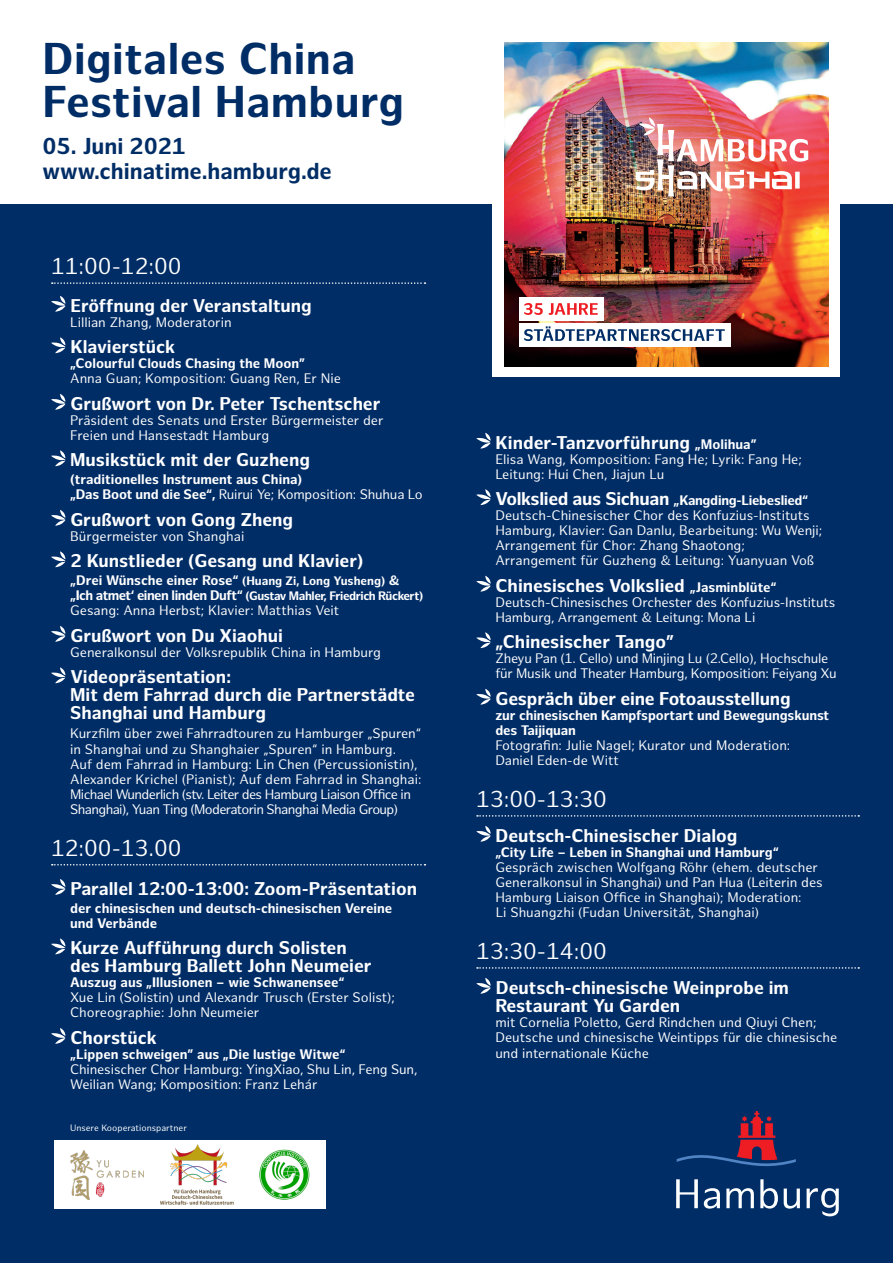
<style>
.page{position:relative;width:893px;height:1263px;background:#fff}
.page>*{position:absolute;margin:0;border:0;box-sizing:border-box;transform-origin:0 0}
.t1{font:700 43.5px/43.5px "Hamburg Sans";letter-spacing:.01em;color:#002d66}
.datum2{font:22.5px "Hamburg Sans";color:#fff}
.t2{font:700 22.5px "Hamburg Sans";color:#002d66}
.Titel_2{font:700 18px/18px "Hamburg Sans";color:#fff}
.Gast_2{font:700 18px "Hamburg Sans";letter-spacing:-.01em;color:#fff}
.Gast_2-2{font:13.5px/15px "Hamburg Sans";color:#fff}
.Titel_2-2{font:700 13.5px/15px "Hamburg Sans";color:#fff}
.Gast_2-3{font:13.5px/15px "Hamburg Sans";letter-spacing:-.045em;color:#fff}
.Gast_2-4{font:13.5px/15px "Hamburg Sans";letter-spacing:-.02em;color:#fff}
.Gast_2-5{font:700 13.5px "Hamburg Sans";letter-spacing:-.01em;color:#fff}
.Titel_2-3{font:13.5px "Hamburg Sans";letter-spacing:-.015em;color:#fff}
.Titel_2-4{font:700 13.5px "Hamburg Sans";letter-spacing:-.02em;color:#fff}
.Titel_2-5{font:700 12px "Hamburg Sans";letter-spacing:-.035em;color:#fff}
.Gast_2-6{font:9px "Hamburg Sans";color:#fff}
.s1{font-weight:700}
.s2{font-size:12px}
.s3{font-size:13.5px}
.s4{font-size:18px}
</style>
<div class="page">
<div style="left:0;top:205px;width:893px;height:1058px;background:#002d66"></div>
<div style="left:493px;top:30px;width:347px;height:347px;background:#fff"></div>
<img style="left:504px;top:43px;width:324px;height:324px">
<img style="left:636px;top:117px;width:172px;height:79px">
<div style="left:519px;top:324px;width:211px;height:23px;background:#fff"></div>
<svg style="left:524px;top:326px;width:201px;height:15px"></svg>
<div style="left:519px;top:297px;width:84px;height:23px;background:#fff"></div>
<svg style="left:524px;top:303px;width:74px;height:12px"></svg>
<svg style="left:677px;top:1111px;width:119px;height:56px"></svg>
<svg style="left:676px;top:1179px;width:22px;height:29px"></svg>
<svg style="left:704px;top:1188px;width:16px;height:20px"></svg>
<svg style="left:726px;top:1188px;width:28px;height:20px"></svg>
<svg style="left:760px;top:1179px;width:18px;height:29px"></svg>
<svg style="left:784px;top:1188px;width:16px;height:20px"></svg>
<svg style="left:807px;top:1188px;width:32px;height:28px"></svg>
<svg style="left:52px;top:282px;width:373px;height:2px"></svg>
<svg style="left:52px;top:864px;width:373px;height:1px"></svg>
<svg style="left:51px;top:296px;width:14px;height:16px"></svg>
<svg style="left:51px;top:337px;width:14px;height:16px"></svg>
<svg style="left:51px;top:394px;width:14px;height:16px"></svg>
<svg style="left:51px;top:450px;width:14px;height:16px"></svg>
<svg style="left:51px;top:510px;width:14px;height:16px"></svg>
<svg style="left:51px;top:551px;width:14px;height:16px"></svg>
<svg style="left:51px;top:626px;width:14px;height:16px"></svg>
<svg style="left:51px;top:667px;width:14px;height:16px"></svg>
<svg style="left:51px;top:879px;width:14px;height:16px"></svg>
<svg style="left:51px;top:938px;width:14px;height:16px"></svg>
<svg style="left:51px;top:1028px;width:14px;height:16px"></svg>
<svg style="left:477px;top:815px;width:382px;height:2px"></svg>
<svg style="left:477px;top:967px;width:382px;height:2px"></svg>
<svg style="left:476px;top:433px;width:15px;height:16px"></svg>
<svg style="left:476px;top:489px;width:15px;height:16px"></svg>
<svg style="left:476px;top:576px;width:15px;height:16px"></svg>
<svg style="left:476px;top:632px;width:15px;height:16px"></svg>
<svg style="left:476px;top:689px;width:15px;height:16px"></svg>
<svg style="left:476px;top:826px;width:15px;height:16px"></svg>
<svg style="left:476px;top:978px;width:15px;height:16px"></svg>
<div style="left:54px;top:1140px;width:271px;height:68px;background:#fff"></div>
<img style="left:71px;top:1150px;width:72px;height:49px">
<img style="left:160px;top:1144px;width:73px;height:61px">
<img style="left:259px;top:1149px;width:51px;height:51px">
<p class="t1" style="left:43px;top:38px;width:363px">Digitales China<br>Festival Hamburg</p>
<p class="t2" style="left:43px;top:133px;width:145px">05. Juni 2021</p>
<p class="t2" style="left:43px;top:158px;width:291px">www.chinatime.hamburg.de</p>
<p class="datum2" style="left:51px;top:253px;width:132px">11:00-12:00</p>
<p class="Titel_2" style="left:70px;top:297px;width:243px">Eröffnung der Veranstaltung</p>
<p class="Gast_2-2" style="left:70px;top:315px;width:163px">Lillian Zhang, Moderatorin</p>
<p class="Titel_2" style="left:70px;top:338px;width:106px">Klavierstück</p>
<p class="Titel_2-2" style="left:70px;top:356px;width:237px">„Colourful Clouds Chasing the Moon”</p>
<p class="Gast_2-2" style="left:70px;top:371px;width:272px">Anna Guan; Komposition: Guang Ren, Er Nie</p>
<p class="Titel_2" style="left:71px;top:395px;width:311px">Grußwort von Dr. Peter Tschentscher</p>
<p class="Gast_2-2" style="left:70px;top:413px;width:315px">Präsident des Senats und Erster Bürgermeister der<br>Freien und Hansestadt Hamburg</p>
<p class="Titel_2" style="left:70px;top:451px;width:241px">Musikstück mit der Guzheng</p>
<p class="Titel_2-2" style="left:70px;top:472px;width:234px">(traditionelles Instrument aus China)</p>
<p class="Titel_2-3" style="left:70px;top:487px;width:354px"><span class="s1">„Das Boot und die See“,</span> Ruirui Ye; Komposition: Shuhua Lo</p>
<p class="Titel_2" style="left:70px;top:511px;width:224px">Grußwort von Gong Zheng</p>
<p class="Gast_2-2" style="left:70px;top:529px;width:176px">Bürgermeister von Shanghai</p>
<p class="Titel_2" style="left:71px;top:552px;width:294px">2 Kunstlieder (Gesang und Klavier)</p>
<p class="Titel_2-2" style="left:70px;top:573px;width:331px">„Drei Wünsche einer Rose“ <span class="s2">(Huang Zi, Long Yusheng)</span> &amp;</p>
<p class="Titel_2-5" style="left:70px;top:589px;width:354px"><span class="s3">„Ich atmet‘ einen linden Duft“</span> (Gustav Mahler, Friedrich Rückert)</p>
<p class="Gast_2-2" style="left:70px;top:603px;width:271px">Gesang: Anna Herbst; Klavier: Matthias Veit</p>
<p class="Titel_2" style="left:71px;top:627px;width:214px">Grußwort von Du Xiaohui</p>
<p class="Gast_2-2" style="left:70px;top:645px;width:312px">Generalkonsul der Volksrepublik China in Hamburg</p>
<p class="Titel_2" style="left:71px;top:668px;width:162px">Videopräsentation:</p>
<p class="Titel_2" style="left:70px;top:686px;width:346px">Mit dem Fahrrad durch die Partnerstädte<br>Shanghai und Hamburg</p>
<p class="Gast_2-2" style="left:70px;top:727px;width:353px">Kurzfilm über zwei Fahrradtouren zu Hamburger „Spuren“ in Shanghai und zu Shanghaier „Spuren“ in Hamburg.</p>
<p class="Gast_2-3" style="left:70px;top:757px;width:353px">Auf dem Fahrrad in Hamburg: Lin Chen (Percussionistin), Alexander Krichel (Pianist); Auf dem Fahrrad in Shanghai:<br>Michael Wunderlich (stv. Leiter des Hamburg Liaison Office in Shanghai), Yuan Ting (Moderatorin Shanghai Media Group)</p>
<p class="datum2" style="left:51px;top:835px;width:132px">12:00-13.00</p>
<p class="Titel_2" style="left:70px;top:880px;width:348px">Parallel 12:00-13:00: Zoom-Präsentation</p>
<p class="Titel_2-2" style="left:70px;top:901px;width:324px">der chinesischen und deutsch-chinesischen Vereine und Verbände</p>
<p class="Titel_2" style="left:70px;top:939px;width:303px">Kurze Aufführung durch Solisten des Hamburg Ballett John Neumeier</p>
<p class="Titel_2-2" style="left:70px;top:975px;width:276px">Auszug aus „Illusionen – wie Schwanensee“</p>
<p class="Gast_2-2" style="left:70px;top:990px;width:326px">Xue Lin (Solistin) und Alexandr Trusch (Erster Solist);</p>
<p class="Gast_2-2" style="left:70px;top:1005px;width:191px">Choreographie: John Neumeier</p>
<p class="Titel_2" style="left:70px;top:1029px;width:88px">Chorstück</p>
<p class="Titel_2-2" style="left:70px;top:1047px;width:277px">„Lippen schweigen” aus „Die lustige Witwe“</p>
<p class="Gast_2-2" style="left:70px;top:1062px;width:349px">Chinesischer Chor Hamburg: YingXiao, Shu Lin, Feng Sun,<br>Weilian Wang; Komposition: Franz Lehár</p>
<p class="Gast_2-6" style="left:70px;top:1123px;width:118px">Unsere Kooperationspartner</p>
<p class="Titel_2" style="left:496px;top:434px;width:263px">Kinder-Tanzvorführung <span class="s3">„Molihua”</span></p>
<p class="Gast_2-2" style="left:495px;top:452px;width:308px">Elisa Wang, Komposition: Fang He; Lyrik: Fang He;</p>
<p class="Gast_2-2" style="left:495px;top:467px;width:170px">Leitung: Hui Chen, Jiajun Lu</p>
<p class="Titel_2-4" style="left:496px;top:492px;width:314px"><span class="s4">Volkslied aus Sichuan</span> „Kangding-Liebeslied“</p>
<p class="Gast_2-2" style="left:495px;top:508px;width:328px">Deutsch-Chinesischer Chor des Konfuzius-Instituts<br>Hamburg, Klavier: Gan Danlu, Bearbeitung: Wu Wenji;</p>
<p class="Gast_2-2" style="left:495px;top:538px;width:251px">Arrangement für Chor: Zhang Shaotong;</p>
<p class="Gast_2-2" style="left:495px;top:553px;width:321px">Arrangement für Guzheng &amp; Leitung: Yuanyuan Voß</p>
<p class="Titel_2" style="left:496px;top:577px;width:282px">Chinesisches Volkslied <span class="s3">„Jasminblüte“</span></p>
<p class="Gast_2-2" style="left:495px;top:595px;width:341px">Deutsch-Chinesisches Orchester des Konfuzius-Instituts<br>Hamburg, Arrangement &amp; Leitung: Mona Li</p>
<p class="Titel_2" style="left:496px;top:633px;width:180px">„Chinesischer Tango”</p>
<p class="Gast_2-4" style="left:495px;top:651px;width:343px">Zheyu Pan (1. Cello) und Minjing Lu (2.Cello), Hochschule für Musik und Theater Hamburg, Komposition: Feiyang Xu</p>
<p class="Gast_2" style="left:496px;top:688px;width:297px">Gespräch über eine Fotoausstellung</p>
<p class="Gast_2-5" style="left:495px;top:707px;width:335px">zur chinesischen Kampfsportart und Bewegungskunst</p>
<p class="Gast_2-5" style="left:495px;top:722px;width:82px">des Taijiquan</p>
<p class="Gast_2-2" style="left:495px;top:738px;width:296px">Fotografin: Julie Nagel; Kurator und Moderation:<br>Daniel Eden-de Witt</p>
<p class="datum2" style="left:476px;top:786px;width:132px">13:00-13:30</p>
<p class="Titel_2" style="left:496px;top:827px;width:243px">Deutsch-Chinesischer Dialog</p>
<p class="Titel_2-2" style="left:495px;top:845px;width:285px">„City Life – Leben in Shanghai und Hamburg“</p>
<p class="Gast_2-2" style="left:495px;top:860px;width:329px">Gespräch zwischen Wolfgang Röhr (ehem. deutscher Generalkonsul in Shanghai) und Pan Hua (Leiterin des Hamburg Liaison Office in Shanghai); Moderation:<br>Li Shuangzhi (Fudan Universität, Shanghai)</p>
<p class="datum2" style="left:476px;top:938px;width:132px">13:30-14:00</p>
<p class="Titel_2" style="left:496px;top:979px;width:295px">Deutsch-chinesische Weinprobe im</p>
<p class="Titel_2" style="left:495px;top:997px;width:186px">Restaurant Yu Garden</p>
<p class="Gast_2-2" style="left:495px;top:1015px;width:322px">mit Cornelia Poletto, Gerd Rindchen und Qiuyi Chen;</p>
<p class="Gast_2-2" style="left:495px;top:1029px;width:343px;line-height:16.5px">Deutsche und chinesische Weintipps für die chinesische und internationale Küche</p>
</div>
